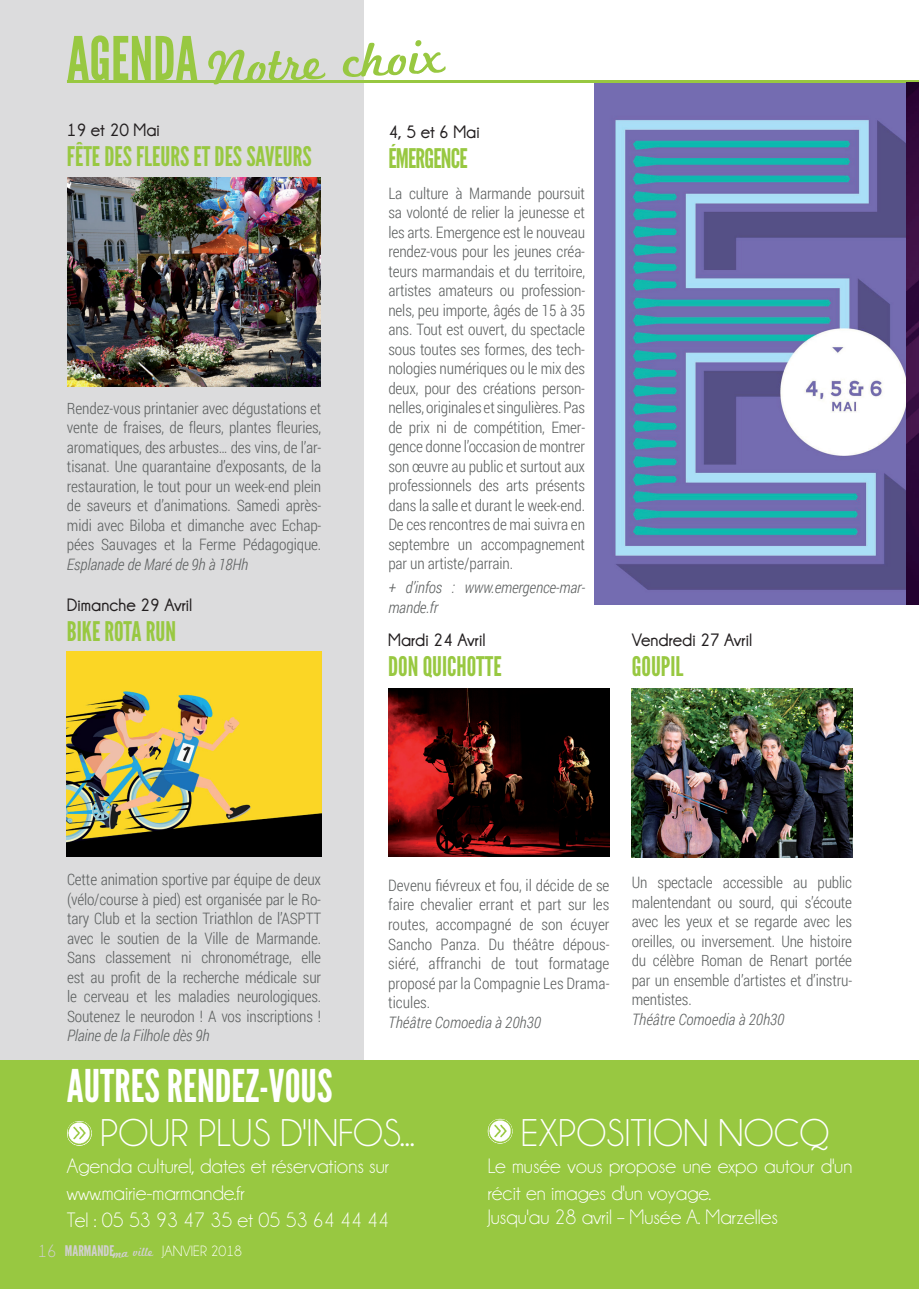
<style>
.page{position:relative;width:919px;height:1289px;background:#fff}
.page>*{position:absolute;margin:0;border:0;box-sizing:border-box;transform-origin:0 0}
.t1{font:60px "League Gothic";color:#98c841}
.t2{font:50.1px "Marketing Script";color:#98c841}
.t3{font:45px "League Gothic";color:#fff}
.t4{font:39px "Champagne&Limousines";color:#fff}
.t5{font:27px "League Gothic";color:#98c841}
.t6{font:27px "League Gothic";letter-spacing:-.03em;color:#98c841}
.t7{font:21px/27px "Champagne&Limousines";color:#fff}
.t8{font:700 18px "Champagne&Limousines";color:#231f20}
.t9{font:300 15.75px/19.5px "Roboto Condensed";letter-spacing:-.01em;color:#5c5f5f;text-align:justify}
.t10{font:italic 300 15.75px/19.5px "Roboto Condensed";letter-spacing:-.01em;color:#5c5f5f}
.t11{font:15px "Champagne&Limousines";color:#fff}
.t12{font:14.7px "League Gothic";color:#d1d0d0;scale:1.06 1}
.t13{font:12.45px "Marketing Script";color:#d1d0d0}
.s1{font-family:"Champagne&Limousines";font-size:18px}
</style>
<div class="page">
<div style="left:0;top:0;width:363px;height:1277px;background:#dcdcdd"></div>
<div style="left:0;top:1060px;width:906px;height:228px;background:#98c841"></div>
<div style="left:906px;top:1060px;width:12px;height:228px;background:#98c841"></div>
<hr style="left:67px;top:80px;width:851px;height:3px;background:#98c841">
<img style="left:68px;top:1121px;width:24px;height:24px">
<img style="left:488px;top:1119px;width:24px;height:24px">
<img style="left:67px;top:177px;width:253px;height:209px">
<img style="left:594px;top:82px;width:324px;height:522px">
<img style="left:67px;top:652px;width:254px;height:205px">
<img style="left:388px;top:689px;width:221px;height:168px">
<img style="left:631px;top:689px;width:221px;height:168px">
<h1 class="t1" style="left:67px;top:23px;width:132px">AGENDA</h1>
<h2 class="t2" style="left:206px;top:38px;width:239px;rotate:-3deg">Notre choix</h2>
<p class="t8" style="left:67px;top:120px;width:94px">19 et 20 Mai</p>
<h3 class="t5" style="left:67px;top:141px;width:246px">FÊTE DES FLEURS ET DES SAVEURS</h3>
<p class="t9" style="left:67px;top:398px;width:256px">Rendez-vous printanier avec dégustations et vente de fraises, de fleurs, plantes fleuries, aromatiques, des arbustes… des vins, de l’ar&shy;tisanat. Une quarantaine d’exposants, de la restauration, le tout pour un week-end plein de saveurs et d’animations. Samedi après&shy;midi avec Biloba et dimanche avec Echap&shy;pées Sauvages et la Ferme Pédagogique.</p>
<p class="t10" style="left:67px;top:554px;width:183px">Esplanade de Maré de 9h à 18Hh</p>
<p class="t8" style="left:67px;top:594px;width:127px">Dimanche 29 Avril</p>
<h3 class="t5" style="left:67px;top:615px;width:110px">BIKE ROTA RUN</h3>
<p class="t8" style="left:388px;top:121px;width:93px">4, 5 et 6 Mai</p>
<h3 class="t6" style="left:388px;top:142px;width:81px">ÉMERGENCE</h3>
<p class="t9" style="left:388px;top:183px;width:198px">La culture à Marmande poursuit sa volonté de relier la jeunesse et les arts. Emergence est le nouveau rendez-vous pour les jeunes créa&shy;teurs marmandais et du territoire, artistes amateurs ou profession&shy;nels, peu importe, âgés de 15 à 35 ans. Tout est ouvert, du spectacle sous toutes ses formes, des tech&shy;nologies numériques ou le mix des deux, pour des créations person&shy;nelles, originales et singulières. Pas de prix ni de compétition, Emer&shy;gence donne l’occasion de montrer son œuvre au public et surtout aux professionnels des arts présents dans la salle et durant le week-end.<br>De ces rencontres de mai suivra en septembre un accompagnement par un artiste/parrain.</p>
<p class="t10" style="left:388px;top:577px;width:198px">+ d’infos : www.emergence-mar&shy;mande.fr</p>
<p class="t8" style="left:388px;top:630px;width:99px">Mardi 24 Avril</p>
<h3 class="t5" style="left:388px;top:650px;width:115px">DON QUICHOTTE</h3>
<p class="t8" style="left:631px;top:630px;width:122px">Vendredi 27 Avril</p>
<h3 class="t5" style="left:631px;top:650px;width:50px">GOUPIL</h3>
<p class="t9" style="left:67px;top:869px;width:256px">Cette animation sportive par équipe de deux (vélo/course à pied) est organisée par le Ro&shy;tary Club et la section Triathlon de l’ASPTT avec le soutien de la Ville de Marmande.<br>Sans classement ni chronométrage, elle est au profit de la recherche médicale sur le cerveau et les maladies neurologiques.<br>Soutenez le neurodon ! A vos inscriptions !</p>
<p class="t10" style="left:67px;top:1025px;width:144px">Plaine de la Filhole dès 9h</p>
<h3 class="t3" style="left:67px;top:1059px;width:267px">AUTRES RENDEZ-VOUS</h3>
<p class="t9" style="left:388px;top:875px;width:223px">Devenu fiévreux et fou, il décide de se faire chevalier errant et part sur les routes, accompagné de son écuyer Sancho Panza. Du théâtre dépous&shy;siéré, affranchi de tout formatage proposé par la Compagnie Les Drama&shy;ticules.</p>
<p class="t10" style="left:388px;top:1011px;width:154px">Théâtre Comoedia à 20h30</p>
<p class="t9" style="left:631px;top:872px;width:222px">Un spectacle accessible au public malentendant ou sourd, qui s’écoute avec les yeux et se regarde avec les oreilles, ou inversement. Une histoire du célèbre Roman de Renart portée par un ensemble d’artistes et d’instru&shy;mentistes.</p>
<p class="t10" style="left:631px;top:1008px;width:154px">Théâtre Comoedia à 20h30</p>
<h3 class="t4" style="left:100px;top:1110px;width:316px">POUR PLUS D'INFOS...</h3>
<h3 class="t7" style="left:67px;top:1152px;width:323px">Agenda culturel, dates et réservations sur www.mairie-marmande.fr<br>Tel : 05 53 93 47 35 et 05 53 64 44 44</h3>
<p class="t12" style="left:38px;top:1241px;width:74px"><span class="s1">16</span> MARMANDE</p>
<p class="t13" style="left:112px;top:1245px;width:42px;rotate:-3deg">ma ville</p>
<p class="t11" style="left:162px;top:1242px;width:81px">JANVIER 2018</p>
<h3 class="t4" style="left:521px;top:1110px;width:310px">ExPOSITION NOCQ</h3>
<h3 class="t7" style="left:487px;top:1152px;width:366px">Le musée vous propose une expo autour d'un récit en images d'un voyage.</h3>
<h3 class="t7" style="left:487px;top:1203px;width:292px">Jusqu'au 28 avril – Musée A. Marzelles</h3>
</div>
